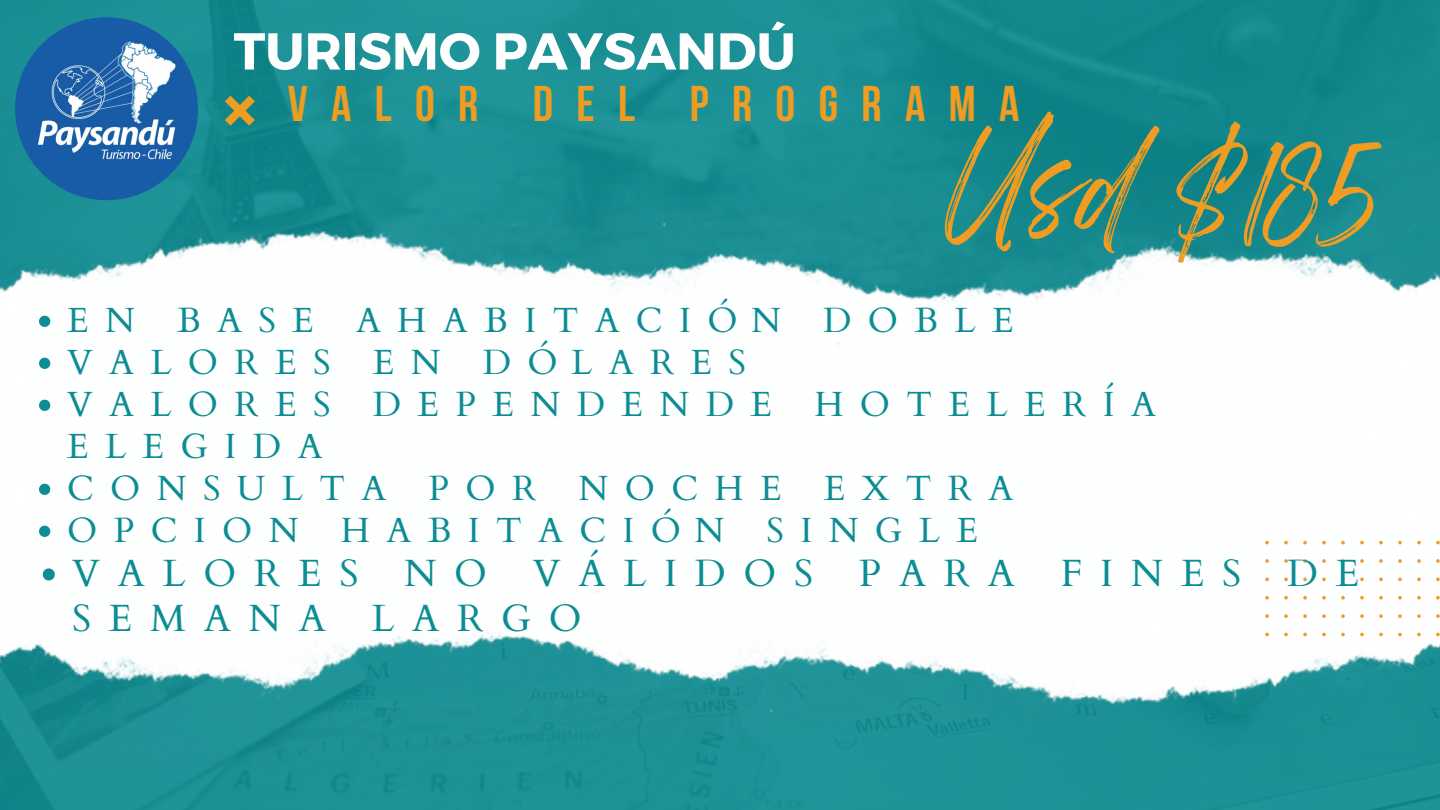
<style>
.page{position:relative;width:1440px;height:810px;background:#fff}
.page>*{position:absolute;margin:0;border:0;box-sizing:border-box;transform-origin:0 0}
.t1{font:98.5px "Breathing";color:#ee9c22}
.t2{font:700 51.8px "Montserrat";color:#fff}
.t3{font:700 50px "Bebas Neue";letter-spacing:.465em;color:#ee9c22}
.t4{font:38px/45px "Cardo";letter-spacing:.465em;color:#0b8d93}
.t5{font:35px/42px "Cardo";letter-spacing:.465em;color:#0b8d93}
</style>
<div class="page">
<img style="left:0;top:0;width:1440px;height:810px">
<img style="left:0;top:153px;width:1440px;height:631px">
<svg style="left:225px;top:96px;width:30px;height:30px"></svg>
<svg style="left:1265px;top:541px;width:175px;height:95px"></svg>
<img style="left:15px;top:17px;width:183px;height:183px;border-radius:50%">
<svg style="left:39px;top:316px;width:11px;height:11px"></svg>
<svg style="left:39px;top:358px;width:11px;height:11px"></svg>
<svg style="left:39px;top:400px;width:11px;height:11px"></svg>
<svg style="left:39px;top:484px;width:11px;height:11px"></svg>
<svg style="left:39px;top:526px;width:11px;height:11px"></svg>
<svg style="left:43px;top:568px;width:12px;height:12px"></svg>
<p class="t2" style="left:234px;top:17px;width:564px">TURISMO PAYSANDÚ</p>
<h2 class="t3" style="left:288px;top:84px;width:733px">VALOR DEL PROGRAMA</h2>
<h2 class="t1" style="left:945px;top:155px;width:431px">Usd $185</h2>
<h1 class="t5" style="left:67px;top:300px;width:948px">EN BASE AHABITACIÓN DOBLE</h1>
<p class="t5" style="left:67px;top:342px;width:681px">VALORES EN DÓLARES</p>
<p class="t5" style="left:67px;top:384px;width:1090px">VALORES DEPENDENDE HOTELERÍA<br>ELEGIDA</p>
<p class="t5" style="left:67px;top:468px;width:948px">CONSULTA POR NOCHE EXTRA</p>
<p class="t5" style="left:67px;top:510px;width:913px">OPCION HABITACIÓN SINGLE</p>
<p class="t4" style="left:72px;top:552px;width:1288px">VALORES NO VÁLIDOS PARA FINES DE<br>SEMANA LARGO</p>
</div>
